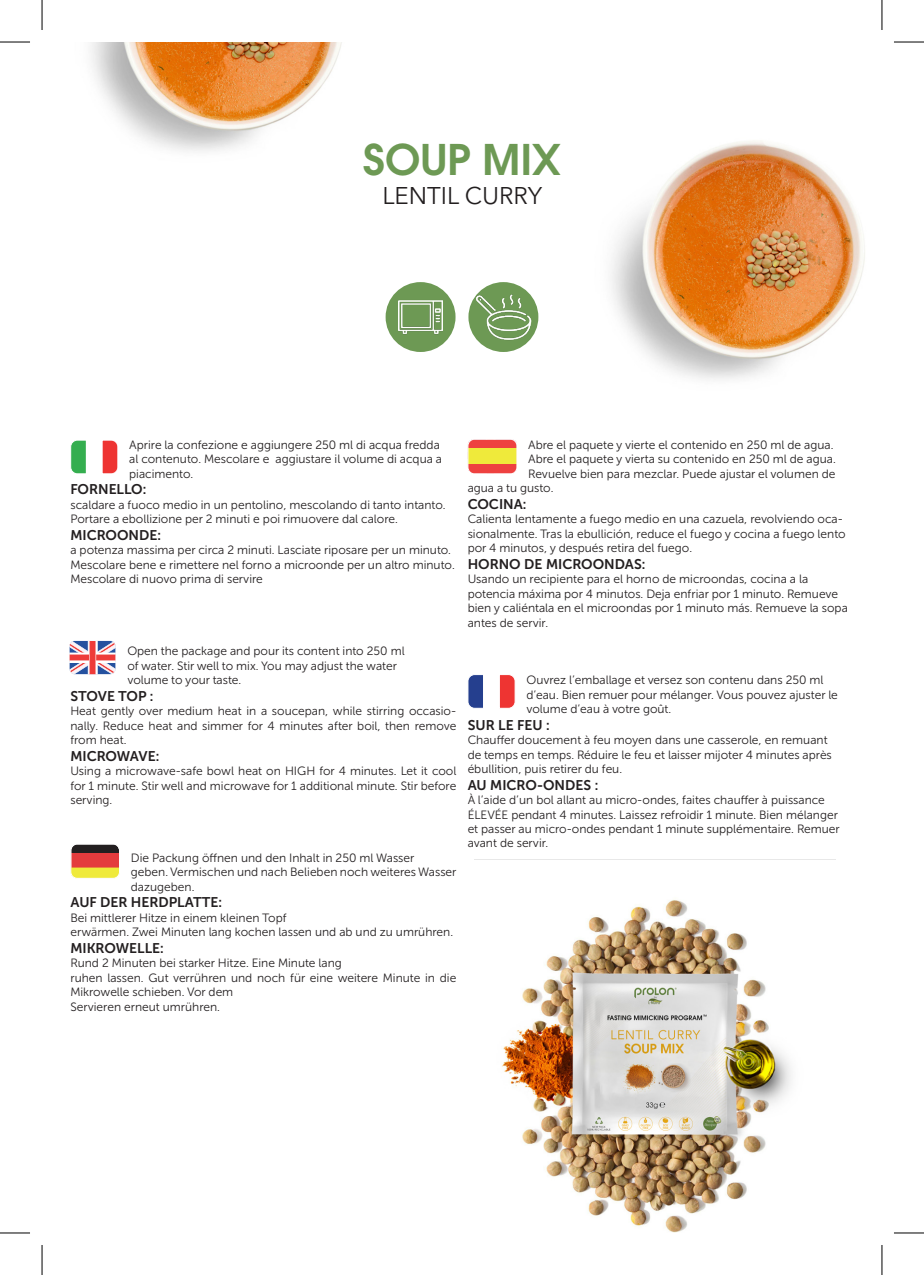
<style>
.page{position:relative;width:924px;height:1275px;background:#fff}
.page>*{position:absolute;margin:0;border:0;box-sizing:border-box;transform-origin:0 0}
.t1{font:600 42px "Avant Garde CE";color:#6d9954}
.t2{font:24px "Avenir Next LT Pro";color:#231f20}
.t3{font:14px "Museo Sans Cyrl 700";color:#231f20}
.t4{font:12px/14.4px "Museo Sans Cyrl 300";color:#231f20}
</style>
<div class="page">
<img style="left:90px;top:42px;width:252px;height:109px">
<img style="left:474px;top:859px;width:361px;height:374px">
<svg style="left:69px;top:640px;width:47px;height:34px"></svg>
<svg style="left:72px;top:845px;width:46px;height:33px"></svg>
<div style="left:70px;top:843px;width:50px;height:35px;border:1px solid #fff;border-radius:6px"></div>
<svg style="left:468px;top:674px;width:15px;height:35px"></svg>
<svg style="left:498px;top:674px;width:17px;height:35px"></svg>
<svg style="left:70px;top:440px;width:16px;height:34px"></svg>
<svg style="left:101px;top:440px;width:17px;height:34px"></svg>
<svg style="left:469px;top:439px;width:48px;height:33px"></svg>
<div style="left:467px;top:448px;width:49px;height:16px;background:#efea3b"></div>
<div style="left:467px;top:439px;width:50px;height:35px;border:1px solid #fff;border-radius:6px"></div>
<div style="left:385px;top:282px;width:70px;height:70px;background:#6d9954;border-radius:50%"></div>
<div style="left:468px;top:282px;width:70px;height:70px;background:#6d9954;border-radius:50%"></div>
<img style="left:398px;top:300px;width:44px;height:35px">
<img style="left:475px;top:289px;width:56px;height:56px">
<img style="left:611px;top:141px;width:254px;height:239px">
<hr style="left:0;top:42px;width:30px;height:1px;background:#000">
<hr style="left:893px;top:42px;width:30px;height:1px;background:#000">
<hr style="left:0;top:1232px;width:30px;height:1px;background:#000">
<hr style="left:893px;top:1232px;width:30px;height:1px;background:#000">
<hr style="left:42px;top:0;width:1px;height:30px;background:#000">
<hr style="left:42px;top:1245px;width:1px;height:30px;background:#000">
<hr style="left:881px;top:0;width:1px;height:30px;background:#000">
<hr style="left:881px;top:1245px;width:1px;height:30px;background:#000">
<p class="t1" style="left:363px;top:132px;width:199px">SOUP MIX</p>
<p class="t2" style="left:382px;top:181px;width:161px">LENTIL CURRY</p>
<p class="t4" style="left:129px;top:437px;width:314px">Aprire la confezione e aggiungere 250 ml di acqua fredda al contenuto. Mescolare e aggiustare il volume di acqua a piacimento.</p>
<p class="t3" style="left:70px;top:482px;width:77px">FORNELLO:</p>
<p class="t4" style="left:70px;top:497px;width:376px">scaldare a fuoco medio in un pentolino, mescolando di tanto intanto.<br>Portare a ebollizione per 2 minuti e poi rimuovere dal calore.</p>
<p class="t3" style="left:70px;top:527px;width:92px">MICROONDE:</p>
<p class="t4" style="left:70px;top:543px;width:386px">a potenza massima per circa 2 minuti. Lasciate riposare per un minuto.<br>Mescolare bene e rimettere nel forno a microonde per un altro minuto.<br>Mescolare di nuovo prima di servire</p>
<p class="t4" style="left:127px;top:644px;width:278px">Open the package and pour its content into 250 ml</p>
<p class="t4" style="left:127px;top:658px;width:271px">of water. Stir well to mix. You may adjust the water</p>
<p class="t4" style="left:127px;top:673px;width:115px">volume to your taste.</p>
<p class="t3" style="left:70px;top:688px;width:84px">STOVE TOP :</p>
<p class="t4" style="left:70px;top:704px;width:387px;text-align:justify">Heat gently over medium heat in a soucepan, while stirring occasio&shy;nally. Reduce heat and simmer for 4 minutes after boil, then remove from heat.</p>
<p class="t3" style="left:70px;top:748px;width:90px">MICROWAVE:</p>
<p class="t4" style="left:70px;top:764px;width:387px;text-align:justify">Using a microwave-safe bowl heat on HIGH for 4 minutes. Let it cool for 1 minute. Stir well and microwave for 1 additional minute. Stir before serving.</p>
<p class="t4" style="left:131px;top:850px;width:285px">Die Packung öffnen und den Inhalt in 250 ml Wasser</p>
<p class="t4" style="left:131px;top:865px;width:327px">geben. Vermischen und nach Belieben noch weiteres Wasser dazugeben.</p>
<p class="t3" style="left:70px;top:894px;width:153px">AUF DER HERDPLATTE:</p>
<p class="t4" style="left:70px;top:910px;width:217px">Bei mittlerer Hitze in einem kleinen Topf</p>
<p class="t4" style="left:70px;top:925px;width:384px">erwärmen. Zwei Minuten lang kochen lassen und ab und zu umrühren.</p>
<p class="t3" style="left:70px;top:940px;width:95px">MIKROWELLE:</p>
<p class="t4" style="left:70px;top:956px;width:273px">Rund 2 Minuten bei starker Hitze. Eine Minute lang</p>
<p class="t4" style="left:70px;top:970px;width:387px">ruhen lassen. Gut verrühren und noch für eine weitere Minute in die<br>Mikrowelle schieben. Vor dem</p>
<p class="t4" style="left:70px;top:999px;width:151px">Servieren erneut umrühren.</p>
<p class="t4" style="left:528px;top:437px;width:306px">Abre el paquete y vierte el contenido en 250 ml de agua.</p>
<p class="t4" style="left:528px;top:452px;width:309px">Abre el paquete y vierta su contenido en 250 ml de agua.</p>
<p class="t4" style="left:528px;top:466px;width:309px">Revuelve bien para mezclar. Puede ajustar el volumen de</p>
<p class="t4" style="left:467px;top:481px;width:87px">agua a tu gusto.</p>
<p class="t3" style="left:467px;top:496px;width:60px">COCINA:</p>
<p class="t4" style="left:467px;top:512px;width:379px">Calienta lentamente a fuego medio en una cazuela, revolviendo oca&shy;sionalmente. Tras la ebullición, reduce el fuego y cocina a fuego lento por 4 minutos, y después retira del fuego.</p>
<p class="t3" style="left:467px;top:556px;width:179px">HORNO DE MICROONDAS:</p>
<p class="t4" style="left:467px;top:572px;width:381px">Usando un recipiente para el horno de microondas, cocina a la potencia máxima por 4 minutos. Deja enfriar por 1 minuto. Remueve bien y caliéntala en el microondas por 1 minuto más. Remueve la sopa antes de servir.</p>
<p class="t4" style="left:526px;top:673px;width:313px">Ouvrez l’emballage et versez son contenu dans 250 ml d’eau. Bien remuer pour mélanger. Vous pouvez ajuster le volume d’eau à votre goût.</p>
<p class="t3" style="left:467px;top:717px;width:83px">SUR LE FEU :</p>
<p class="t4" style="left:467px;top:733px;width:365px">Chauffer doucement à feu moyen dans une casserole, en remuant de temps en temps. Réduire le feu et laisser mijoter 4 minutes après ébullition, puis retirer du feu.</p>
<p class="t3" style="left:467px;top:777px;width:132px">AU MICRO-ONDES :</p>
<p class="t4" style="left:467px;top:793px;width:373px">À l’aide d’un bol allant au micro-ondes, faites chauffer à puissance ÉLEVÉE pendant 4 minutes. Laissez refroidir 1 minute. Bien mélanger et passer au micro-ondes pendant 1 minute supplémentaire. Remuer avant de servir.</p>
</div>
